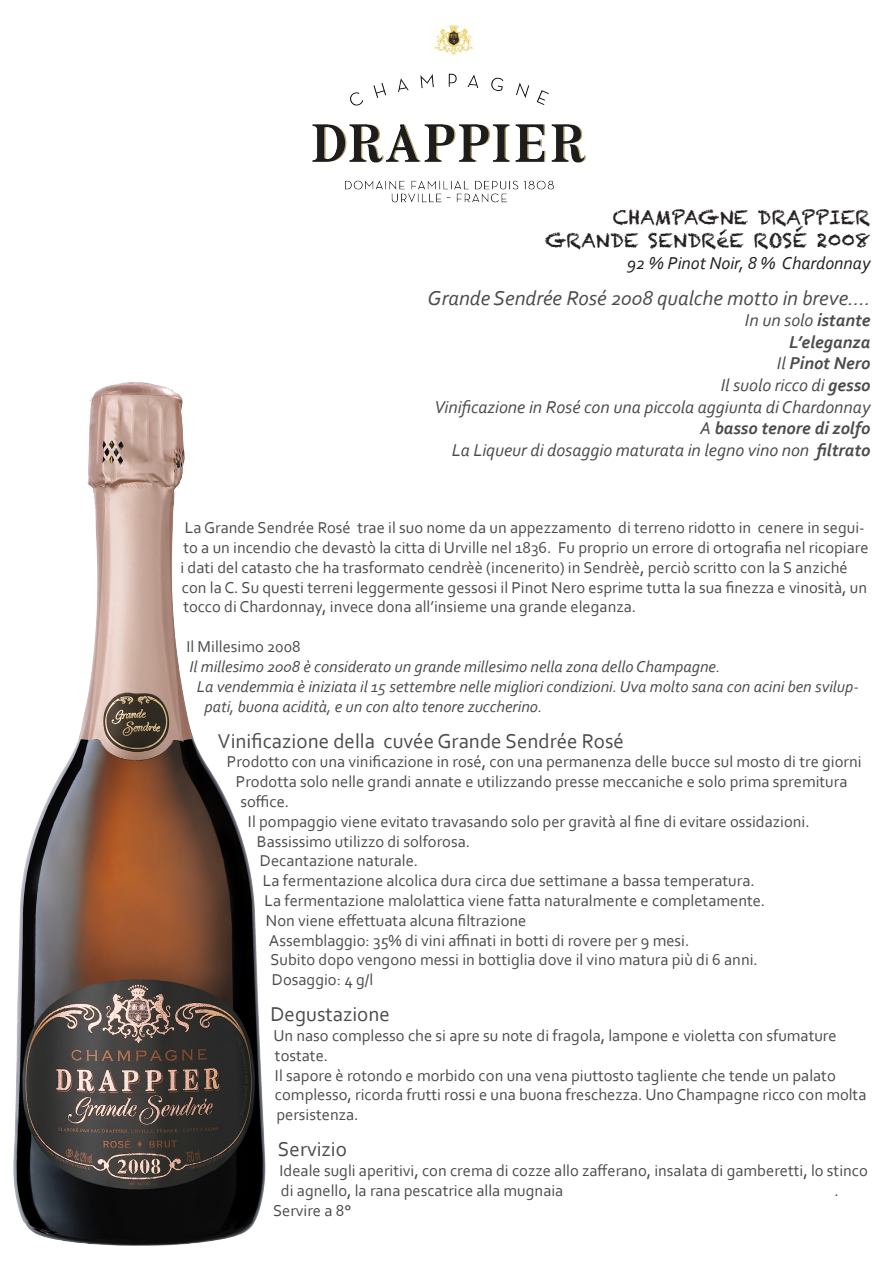
<style>
.page{position:relative;width:893px;height:1263px;background:#fff}
.page>*{position:absolute;margin:0;border:0;box-sizing:border-box;transform-origin:0 0}
.t1{font:21px "Corbel";color:#4b4c4d}
.t2{font:italic 21px "Corbel";color:#4b4c4d}
.t3{font:19.5px "Chalkduster";color:#231f20}
.t4{font:italic 18px "Corbel";color:#4b4c4d}
.t5{font:italic 700 18px "Corbel";color:#4b4c4d}
.t6{font:italic 18px "Corbel";color:#231f20}
.t7{font:16.5px/19.8px "Corbel";color:#4b4c4d}
.t8{font:italic 16.5px/19.8px "Corbel";color:#4b4c4d}
.s1{font-weight:700}
.s2{font-weight:400}
</style>
<div class="page">
<img style="left:13px;top:382px;width:253px;height:864px">
<img style="left:312px;top:25px;width:275px;height:178px">
<p class="t3" style="left:613px;top:205px;width:259px">CHAMPAGNE DRAPPIER</p>
<p class="t3" style="left:545px;top:229px;width:327px">GRANDE SENDRéE ROSÉ 2008</p>
<p class="t6" style="left:627px;top:252px;width:245px">92 % Pinot Noir, 8 % Chardonnay</p>
<p class="t2" style="left:428px;top:285px;width:444px">Grande Sendrée Rosé 2008 qualche motto in breve….</p>
<p class="t4" style="left:745px;top:309px;width:127px">In un solo <span class="s1">istante</span></p>
<p class="t5" style="left:789px;top:331px;width:83px">L’eleganza</p>
<p class="t5" style="left:777px;top:352px;width:95px"><span class="s2">Il</span> Pinot Nero</p>
<p class="t4" style="left:721px;top:374px;width:151px">Il suolo ricco di <span class="s1">gesso</span></p>
<p class="t4" style="left:434px;top:396px;width:438px">Vinificazione in Rosé con una piccola aggiunta di Chardonnay</p>
<p class="t5" style="left:700px;top:417px;width:172px"><span class="s2">A</span> basso tenore di zolfo</p>
<p class="t4" style="left:452px;top:439px;width:420px">La Liqueur di dosaggio maturata in legno vino non <span class="s1">filtrato</span></p>
<p class="t7" style="left:180px;top:517px;width:690px">La Grande Sendrée Rosé trae il suo nome da un appezzamento di terreno ridotto in cenere in segui&shy;to a un incendio che devastò la citta di Urville nel 1836. Fu proprio un errore di ortografia nel ricopiare i dati del catasto che ha trasformato cendrèè (incenerito) in Sendrèè, perciò scritto con la S anziché con la C. Su questi terreni leggermente gessosi il Pinot Nero esprime tutta la sua finezza e vinosità, un tocco di Chardonnay, invece dona all’insieme una grande eleganza.</p>
<p class="t7" style="left:186px;top:636px;width:116px">Il Millesimo 2008</p>
<p class="t8" style="left:189px;top:656px;width:533px">Il millesimo 2008 è considerato un grande millesimo nella zona dello Champagne.</p>
<p class="t8" style="left:204px;top:676px;width:656px;text-indent:-8px">La vendemmia è iniziata il 15 settembre nelle migliori condizioni. Uva molto sana con acini ben svilup&shy;pati, buona acidità, e un con alto tenore zuccherino.</p>
<p class="t1" style="left:218px;top:727px;width:408px">Vinificazione della cuvée Grande Sendrée Rosé</p>
<p class="t7" style="left:227px;top:751px;width:636px">Prodotto con una vinificazione in rosé, con una permanenza delle bucce sul mosto di tre giorni</p>
<p class="t7" style="left:236px;top:771px;width:613px">Prodotta solo nelle grandi annate e utilizzando presse meccaniche e solo prima spremitura soffice.</p>
<p class="t7" style="left:248px;top:811px;width:563px">Il pompaggio viene evitato travasando solo per gravità al fine di evitare ossidazioni.</p>
<p class="t7" style="left:257px;top:831px;width:215px">Bassissimo utilizzo di solforosa.</p>
<p class="t7" style="left:260px;top:850px;width:160px">Decantazione naturale.</p>
<p class="t7" style="left:263px;top:870px;width:493px">La fermentazione alcolica dura circa due settimane a bassa temperatura.</p>
<p class="t7" style="left:264px;top:890px;width:502px">La fermentazione malolattica viene fatta naturalmente e completamente.</p>
<p class="t7" style="left:266px;top:910px;width:262px">Non viene effettuata alcuna filtrazione</p>
<p class="t7" style="left:269px;top:930px;width:422px">Assemblaggio: 35% di vini affinati in botti di rovere per 9 mesi.</p>
<p class="t7" style="left:270px;top:949px;width:489px">Subito dopo vengono messi in bottiglia dove il vino matura più di 6 anni.</p>
<p class="t7" style="left:272px;top:969px;width:103px">Dosaggio: 4 g/l</p>
<p class="t1" style="left:270px;top:1001px;width:121px">Degustazione</p>
<p class="t7" style="left:273px;top:1025px;width:565px">Un naso complesso che si apre su note di fragola, lampone e violetta con sfumature tostate.</p>
<p class="t7" style="left:275px;top:1065px;width:593px">Il sapore è rotondo e morbido con una vena piuttosto tagliente che tende un palato complesso, ricorda frutti rossi e una buona freschezza. Uno Champagne ricco con molta persistenza.</p>
<p class="t1" style="left:278px;top:1136px;width:71px">Servizio</p>
<p class="t7" style="left:279px;top:1160px;width:590px">Ideale sugli aperitivi, con crema di cozze allo zafferano, insalata di gamberetti, lo stinco di agnello, la rana pescatrice alla mugnaia</p>
<p class="t7" style="left:834px;top:1180px;width:6px">.</p>
<p class="t7" style="left:273px;top:1200px;width:79px">Servire a 8°</p>
</div>
